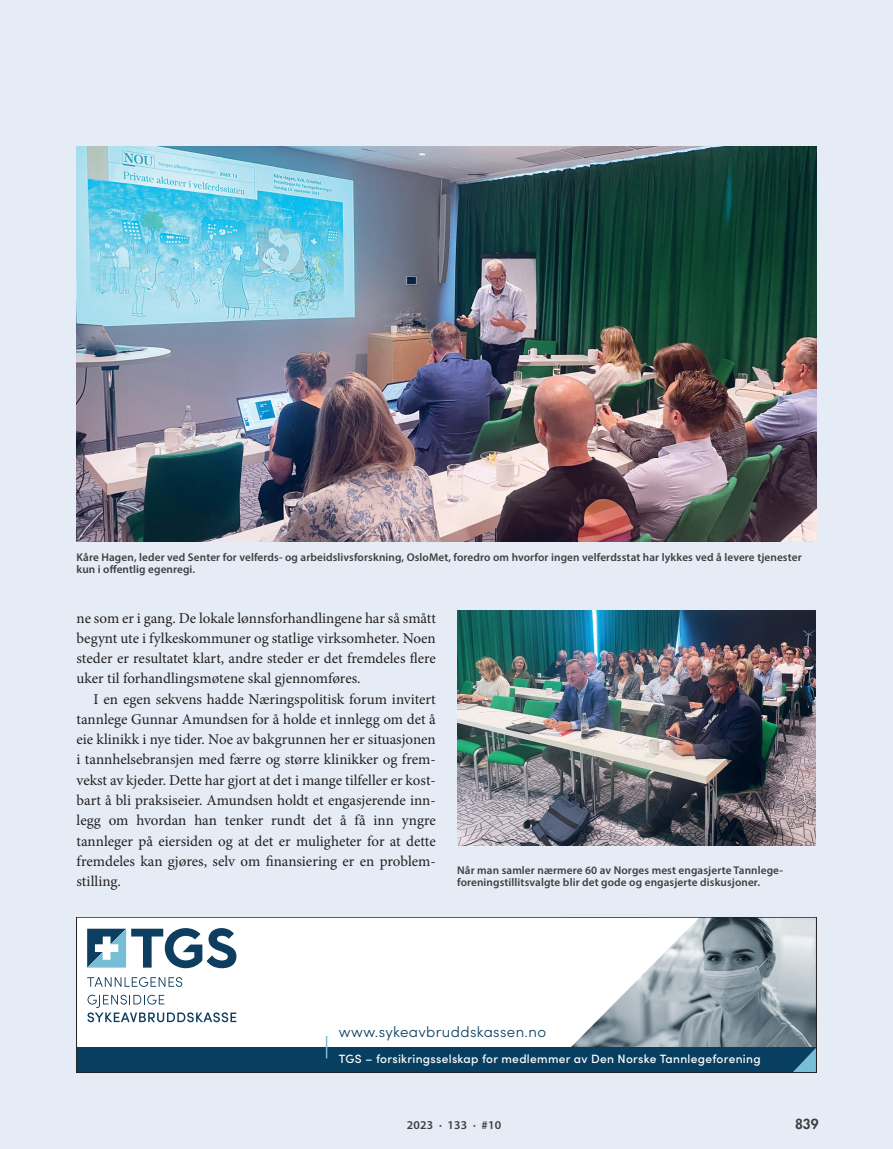
<style>
.page{position:relative;width:893px;height:1149px;background:#fff}
.page>*{position:absolute;margin:0;border:0;box-sizing:border-box;transform-origin:0 0}
.t1{font:15px/20.2px "Minion Pro";color:#231f20;text-align:justify}
.t2{font:300 15px "Sofia Pro";letter-spacing:.025em;color:#083f60}
.t3{font:800 13.5px "Futura Std";color:#3e3e3f}
.t4{font:500 12px "Sofia Pro";letter-spacing:.025em;color:#fff}
.t5{font:600 12px "Myriad Pro";letter-spacing:.02em;color:#3e3e3f}
.t6{font:600 11.25px/12px "Myriad Pro";letter-spacing:.01em;color:#3e3e3f}
</style>
<div class="page">
<div style="left:0;top:0;width:893px;height:1148px;background:#e5ecf5"></div>
<img style="left:77px;top:146px;width:739px;height:395px">
<img style="left:457px;top:610px;width:358px;height:235px">
<div style="left:77px;top:916px;width:739px;height:156px;background:#fff"></div>
<img style="left:700px;top:918px;width:114px;height:128px">
<svg style="left:325px;top:918px;width:375px;height:128px"></svg>
<svg style="left:87px;top:977px;width:96px;height:9px"></svg>
<svg style="left:87px;top:994px;width:149px;height:27px"></svg>
<svg style="left:87px;top:928px;width:149px;height:39px"></svg>
<div style="left:77px;top:1046px;width:739px;height:26px;background:#083f60"></div>
<svg style="left:792px;top:1046px;width:22px;height:24px"></svg>
<svg style="left:326px;top:1035px;width:1px;height:23px"></svg>
<div style="left:77px;top:916px;width:739px;height:156px;border:1px solid #231f20"></div>
<p class="t6" style="left:77px;top:550px;width:727px">Kåre Hagen, leder ved Senter for velferds- og arbeidslivsforskning, OsloMet, foredro om hvorfor ingen velferdsstat har lykkes ved å levere tjenester kun i offentlig egenregi.</p>
<p class="t1" style="left:77px;top:607px;width:361px">ne som er i gang. De lokale lønnsforhandlingene har så smått begynt ute i fylkeskommuner og statlige virksomheter. Noen steder er resultatet klart, andre steder er det fremdeles flere uker til forhandlingsmøtene skal gjennomføres.</p>
<p class="t1" style="left:77px;top:688px;width:361px;text-indent:17px">I en egen sekvens hadde Næringspolitisk forum invitert tannlege Gunnar Amundsen for å holde et innlegg om det å eie klinikk i nye tider. Noe av bakgrunnen her er situasjonen i tannhelsebransjen med færre og større klinikker og frem&shy;vekst av kjeder. Dette har gjort at det i mange tilfeller er kost&shy;bart å bli praksiseier. Amundsen holdt et engasjerende inn&shy;legg om hvordan han tenker rundt det å få inn yngre tannleger på eiersiden og at det er muligheter for at dette fremdeles kan gjøres, selv om finansiering er en problem&shy;stilling.</p>
<p class="t6" style="left:457px;top:863px;width:327px">Når man samler nærmere 60 av Norges mest engasjerte Tannlege&shy;foreningstillitsvalgte blir det gode og engasjerte diskusjoner.</p>
<p class="t2" style="left:339px;top:1020px;width:209px">www.sykeavbruddskassen.no</p>
<p class="t4" style="left:339px;top:1049px;width:423px">TGS – forsikringsselskap for medlemmer av Den Norske Tannlegeforening</p>
<p class="t5" style="left:407px;top:1117px;width:96px">2023 · 133 · #10</p>
<p class="t3" style="left:795px;top:1115px;width:25px">839</p>
</div>
